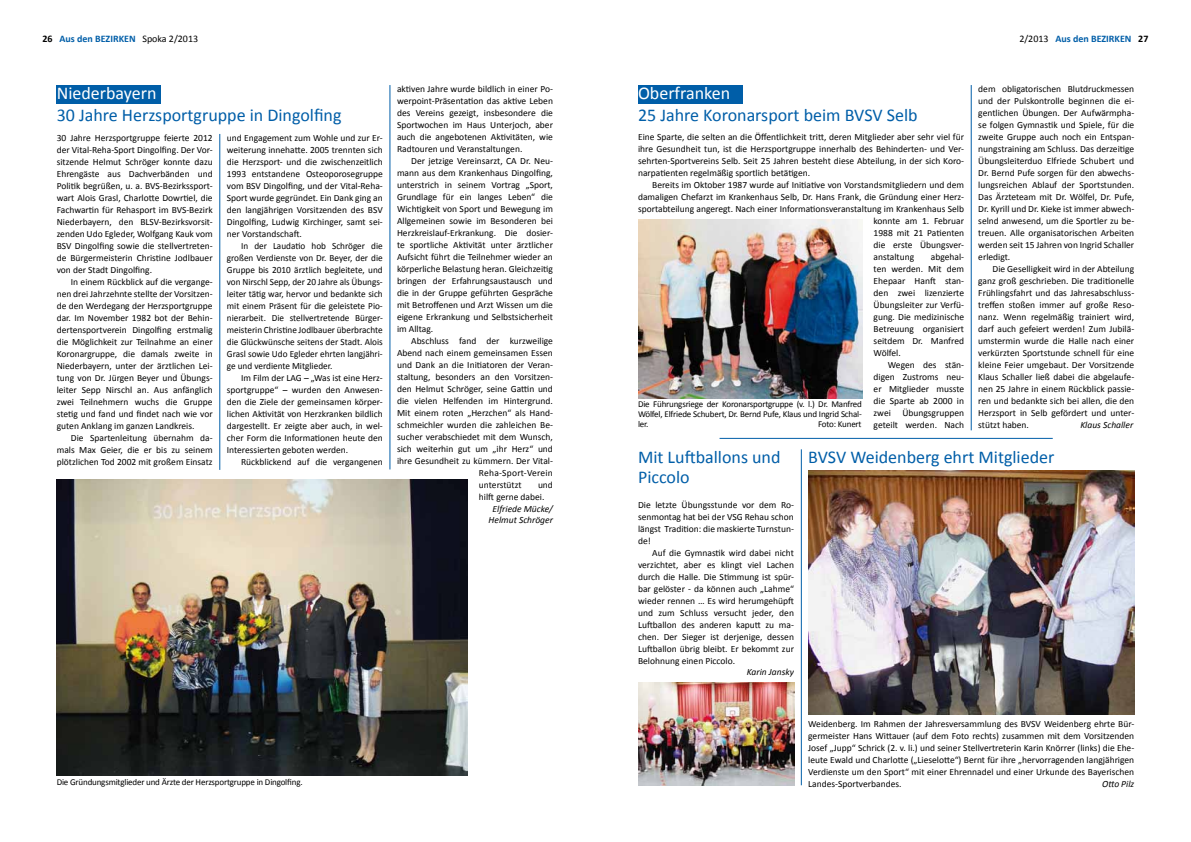
<style>
.page{position:relative;width:1191px;height:842px;background:#fff}
.page>*{position:absolute;margin:0;border:0;box-sizing:border-box;transform-origin:0 0}
.t1{font:18px/20px "Calibri";color:#005ea8}
.t2{font:18px "Calibri";color:#fff}
.t3{font:700 10px "Calibri";color:#005ea8}
.t4{font:9.5px/12px "Calibri";color:#000;text-align:justify}
.t5{font:italic 9.5px/11.6px "Calibri";color:#000;text-align:center}
.t6{font:9.5px "Calibri";letter-spacing:.025em;color:#000}
.t7{font:9px/10px "Calibri";letter-spacing:-.02em;color:#000;text-align:justify}
.s1{color:#000}
.s2{font-weight:400;color:#000}
</style>
<div class="page">
<hr style="left:219px;top:134px;width:1px;height:336px;background:#005ea8">
<hr style="left:390px;top:85px;width:1px;height:384px;background:#005ea8">
<div style="left:57px;top:85px;width:104px;height:19px;background:#005ea8"></div>
<img style="left:57px;top:480px;width:410px;height:295px">
<img style="left:638px;top:683px;width:156px;height:102px">
<div style="left:638px;top:85px;width:104px;height:19px;background:#005ea8"></div>
<hr style="left:971px;top:85px;width:1px;height:345px;background:#005ea8">
<img style="left:638px;top:219px;width:224px;height:179px">
<hr style="left:801px;top:449px;width:1px;height:336px;background:#005ea8">
<img style="left:808px;top:470px;width:326px;height:245px">
<hr style="left:719px;top:438px;width:333px;height:1px;background:#005ea8">
<p class="t3" style="left:43px;top:32px;width:157px"><span class="s1">26</span> Aus den BEZIRKEN <span class="s2">Spoka 2/2013</span></p>
<p class="t3" style="left:1019px;top:32px;width:131px"><span class="s2">2/2013</span> Aus den BEZIRKEN <span class="s1">27</span></p>
<h1 class="t2" style="left:57px;top:81px;width:101px">Niederbayern</h1>
<h1 class="t1" style="left:57px;top:105px;width:286px">30 Jahre Herzsportgruppe in Dingolfing</h1>
<p class="t4" style="left:57px;top:132px;width:157px">30 Jahre Herzsportgruppe feierte 2012 der Vital-Reha-Sport Dingolfing. Der Vor&shy;sitzende Helmut Schröger konnte dazu Ehrengäste aus Dachverbänden und Politik begrüßen, u. a. BVS-Bezirkssport&shy;wart Alois Grasl, Charlotte Dowrtiel, die Fachwartin für Rehasport im BVS-Bezirk Niederbayern, den BLSV-Bezirksvorsit&shy;zenden Udo Egleder, Wolfgang Kauk vom BSV Dingolfing sowie die stellvertreten&shy;de Bürgermeisterin Christine Jodlbauer von der Stadt Dingolfing.</p>
<p class="t4" style="left:57px;top:276px;width:157px;text-indent:14px">In einem Rückblick auf die vergange&shy;nen drei Jahrzehnte stellte der Vorsitzen&shy;de den Werdegang der Herzsportgruppe dar. Im November 1982 bot der Behin&shy;dertensportverein Dingolfing erstmalig die Möglichkeit zur Teilnahme an einer Koronargruppe, die damals zweite in Niederbayern, unter der ärztlichen Lei&shy;tung von Dr. Jürgen Beyer und Übungs&shy;leiter Sepp Nirschl an. Aus anfänglich zwei Teilnehmern wuchs die Gruppe stetig und fand und findet nach wie vor guten Anklang im ganzen Landkreis.</p>
<p class="t4" style="left:57px;top:432px;width:157px;text-indent:14px">Die Spartenleitung übernahm da&shy;mals Max Geier, die er bis zu seinem plötzlichen Tod 2002 mit großem Einsatz</p>
<p class="t4" style="left:227px;top:132px;width:157px">und Engagement zum Wohle und zur Er&shy;weiterung innehatte. 2005 trennten sich die Herzsport- und die zwischenzeitlich 1993 entstandene Osteoporosegruppe vom BSV Dingolfing, und der Vital-Reha-Sport wurde gegründet. Ein Dank ging an den langjährigen Vorsitzenden des BSV Dingolfing, Ludwig Kirchinger, samt sei&shy;ner Vorstandschaft.</p>
<p class="t4" style="left:227px;top:240px;width:157px;text-indent:14px">In der Laudatio hob Schröger die großen Verdienste von Dr. Beyer, der die Gruppe bis 2010 ärztlich begleitete, und von Nirschl Sepp, der 20 Jahre als Übungs&shy;leiter tätig war, hervor und bedankte sich mit einem Präsent für die geleistete Pio&shy;nierarbeit. Die stellvertretende Bürger&shy;meisterin Christine Jodlbauer überbrachte die Glückwünsche seitens der Stadt. Alois Grasl sowie Udo Egleder ehrten langjähri&shy;ge und verdiente Mitglieder.</p>
<p class="t4" style="left:227px;top:372px;width:157px;text-indent:14px">Im Film der LAG – „Was ist eine Herz&shy;sportgruppe“ – wurden den Anwesen&shy;den die Ziele der gemeinsamen körper&shy;lichen Aktivität von Herzkranken bildlich dargestellt. Er zeigte aber auch, in wel&shy;cher Form die Informationen heute den Interessierten geboten werden.</p>
<p class="t4" style="left:241px;top:456px;width:143px">Rückblickend auf die vergangenen</p>
<p class="t4" style="left:397px;top:83px;width:157px">aktiven Jahre wurde bildlich in einer Po&shy;werpoint-Präsentation das aktive Leben des Vereins gezeigt, insbesondere die Sportwochen im Haus Unterjoch, aber auch die angebotenen Aktivitäten, wie Radtouren und Veranstaltungen.</p>
<p class="t4" style="left:397px;top:155px;width:157px;text-indent:14px">Der jetzige Vereinsarzt, CA Dr. Neu&shy;mann aus dem Krankenhaus Dingolfing, unterstrich in seinem Vortrag „Sport, Grundlage für ein langes Leben“ die Wichtigkeit von Sport und Bewegung im Allgemeinen sowie im Besonderen bei Herzkreislauf-Erkrankung. Die dosier&shy;te sportliche Aktivität unter ärztlicher Aufsicht führt die Teilnehmer wieder an körperliche Belastung heran. Gleichzeitig bringen der Erfahrungsaustausch und die in der Gruppe geführten Gespräche mit Betroffenen und Arzt Wissen um die eigene Erkrankung und Selbstsicherheit im Alltag.</p>
<p class="t4" style="left:411px;top:335px;width:143px">Abschluss fand der kurzweilige</p>
<p class="t4" style="left:397px;top:347px;width:157px">Abend nach einem gemeinsamen Essen</p>
<p class="t4" style="left:397px;top:359px;width:157px">und Dank an die Initiatoren der Veran-</p>
<p class="t4" style="left:397px;top:371px;width:157px">staltung, besonders an den Vorsitzen-</p>
<p class="t4" style="left:397px;top:383px;width:157px">den Helmut Schröger, seine Gattin und</p>
<p class="t4" style="left:397px;top:395px;width:157px">die vielen Helfenden im Hintergrund.</p>
<p class="t4" style="left:397px;top:407px;width:157px">Mit einem roten „Herzchen“ als Hand-</p>
<p class="t4" style="left:397px;top:419px;width:157px">schmeichler wurden die zahleichen Be-</p>
<p class="t4" style="left:397px;top:431px;width:157px">sucher verabschiedet mit dem Wunsch,</p>
<p class="t4" style="left:397px;top:443px;width:157px">sich weiterhin gut um „ihr Herz“ und</p>
<p class="t4" style="left:397px;top:455px;width:157px">ihre Gesundheit zu kümmern. Der Vital-</p>
<p class="t6" style="left:479px;top:467px;width:75px">Reha-Sport-Verein</p>
<p class="t4" style="left:479px;top:479px;width:44px">unterstützt</p>
<p class="t4" style="left:479px;top:479px;width:75px;text-indent:59px">und hilft gerne dabei.</p>
<p class="t5" style="left:488px;top:502px;width:66px">Elfriede Mücke/<br>Helmut Schröger</p>
<p class="t7" style="left:57px;top:777px;width:247px">Die Gründungsmitglieder und Ärzte der Herzsportgruppe in Dingolfing.</p>
<h1 class="t2" style="left:638px;top:81px;width:94px">Oberfranken</h1>
<h1 class="t1" style="left:638px;top:105px;width:281px">25 Jahre Koronarsport beim BVSV Selb</h1>
<p class="t4" style="left:638px;top:131px;width:327px">Eine Sparte, die selten an die Öffentlichkeit tritt, deren Mitglieder aber sehr viel für ihre Gesundheit tun, ist die Herzsportgruppe innerhalb des Behinderten- und Ver&shy;sehrten-Sportvereins Selb. Seit 25 Jahren besteht diese Abteilung, in der sich Koro&shy;narpatienten regelmäßig sportlich betätigen.</p>
<p class="t4" style="left:652px;top:179px;width:313px">Bereits im Oktober 1987 wurde auf Initiative von Vorstandsmitgliedern und dem</p>
<p class="t4" style="left:638px;top:191px;width:327px">damaligen Chefarzt im Krankenhaus Selb, Dr. Hans Frank, die Gründung einer Herz-</p>
<p class="t4" style="left:638px;top:203px;width:327px">sportabteilung angeregt. Nach einer Informationsveranstaltung im Krankenhaus Selb</p>
<p class="t4" style="left:873px;top:215px;width:92px">konnte am 1. Februar</p>
<p class="t4" style="left:873px;top:227px;width:92px">1988 mit 21 Patienten</p>
<p class="t4" style="left:873px;top:239px;width:92px">die erste Übungsver-</p>
<p class="t4" style="left:873px;top:251px;width:42px">anstaltung</p>
<p class="t4" style="left:873px;top:251px;width:92px;text-indent:57px">abgehal&shy;ten werden. Mit dem Ehepaar Hanft stan&shy;den zwei lizenzierte Übungsleiter zur Verfü&shy;gung. Die medizinische Betreuung organisiert seitdem Dr. Manfred Wölfel.</p>
<p class="t4" style="left:873px;top:358px;width:92px;text-indent:14px">Wegen des stän&shy;digen Zustroms neu&shy;er Mitglieder musste die Sparte ab 2000 in zwei Übungsgruppen geteilt werden. Nach</p>
<p class="t7" style="left:638px;top:399px;width:225px">Die Führungsriege der Koronarsportgruppe (v. l.) Dr. Manfred Wölfel, Elfriede Schubert, Dr. Bernd Pufe, Klaus und Ingrid Schal&shy;ler.</p>
<p class="t7" style="left:818px;top:419px;width:45px">Foto: Kunert</p>
<p class="t4" style="left:978px;top:83px;width:157px">dem obligatorischen Blutdruckmessen und der Pulskontrolle beginnen die ei&shy;gentlichen Übungen. Der Aufwärmpha&shy;se folgen Gymnastik und Spiele, für die zweite Gruppe auch noch ein Entspan&shy;nungstraining am Schluss. Das derzeitige Übungsleiterduo Elfriede Schubert und Dr. Bernd Pufe sorgen für den abwechs&shy;lungsreichen Ablauf der Sportstunden.<br>Das Ärzteteam mit Dr. Wölfel, Dr. Pufe, Dr. Kyrill und Dr. Kieke ist immer abwech&shy;selnd anwesend, um die Sportler zu be&shy;treuen. Alle organisatorischen Arbeiten werden seit 15 Jahren von Ingrid Schaller erledigt.</p>
<p class="t4" style="left:978px;top:263px;width:157px;text-indent:14px">Die Geselligkeit wird in der Abteilung ganz groß geschrieben. Die traditionelle Frühlingsfahrt und das Jahresabschluss&shy;treffen stoßen immer auf große Reso&shy;nanz. Wenn regelmäßig trainiert wird, darf auch gefeiert werden! Zum Jubilä&shy;umstermin wurde die Halle nach einer verkürzten Sportstunde schnell für eine kleine Feier umgebaut. Der Vorsitzende Klaus Schaller ließ dabei die abgelaufe&shy;nen 25 Jahre in einem Rückblick passie&shy;ren und bedankte sich bei allen, die den Herzsport in Selb gefördert und unter&shy;stützt haben.</p>
<p class="t5" style="left:1080px;top:419px;width:54px">Klaus Schaller</p>
<h1 class="t1" style="left:638px;top:447px;width:144px">Mit Luftballons und<br>Piccolo</h1>
<p class="t4" style="left:638px;top:498px;width:157px">Die letzte Übungsstunde vor dem Ro&shy;senmontag hat bei der VSG Rehau schon längst Tradition: die maskierte Turnstun&shy;de!</p>
<p class="t4" style="left:638px;top:546px;width:157px;text-indent:14px">Auf die Gymnastik wird dabei nicht verzichtet, aber es klingt viel Lachen durch die Halle. Die Stimmung ist spür&shy;bar gelöster - da können auch „Lahme“ wieder rennen … Es wird herumgehüpft und zum Schluss versucht jeder, den Luftballon des anderen kaputt zu ma&shy;chen. Der Sieger ist derjenige, dessen Luftballon übrig bleibt. Er bekommt zur Belohnung einen Piccolo.</p>
<p class="t5" style="left:747px;top:666px;width:49px">Karin Jansky</p>
<h1 class="t1" style="left:808px;top:447px;width:248px">BVSV Weidenberg ehrt Mitglieder</h1>
<p class="t4" style="left:808px;top:718px;width:327px">Weidenberg. Im Rahmen der Jahresversammlung des BVSV Weidenberg ehrte Bür&shy;germeister Hans Wittauer (auf dem Foto rechts) zusammen mit dem Vorsitzenden Josef „Jupp“ Schrick (2. v. li.) und seiner Stellvertreterin Karin Knörrer (links) die Ehe&shy;leute Ewald und Charlotte („Lieselotte“) Bernt für ihre „hervorragenden langjährigen Verdienste um den Sport“ mit einer Ehrennadel und einer Urkunde des Bayerischen Landes-Sportverbandes.</p>
<p class="t5" style="left:1102px;top:777px;width:33px">Otto Pilz</p>
</div>
